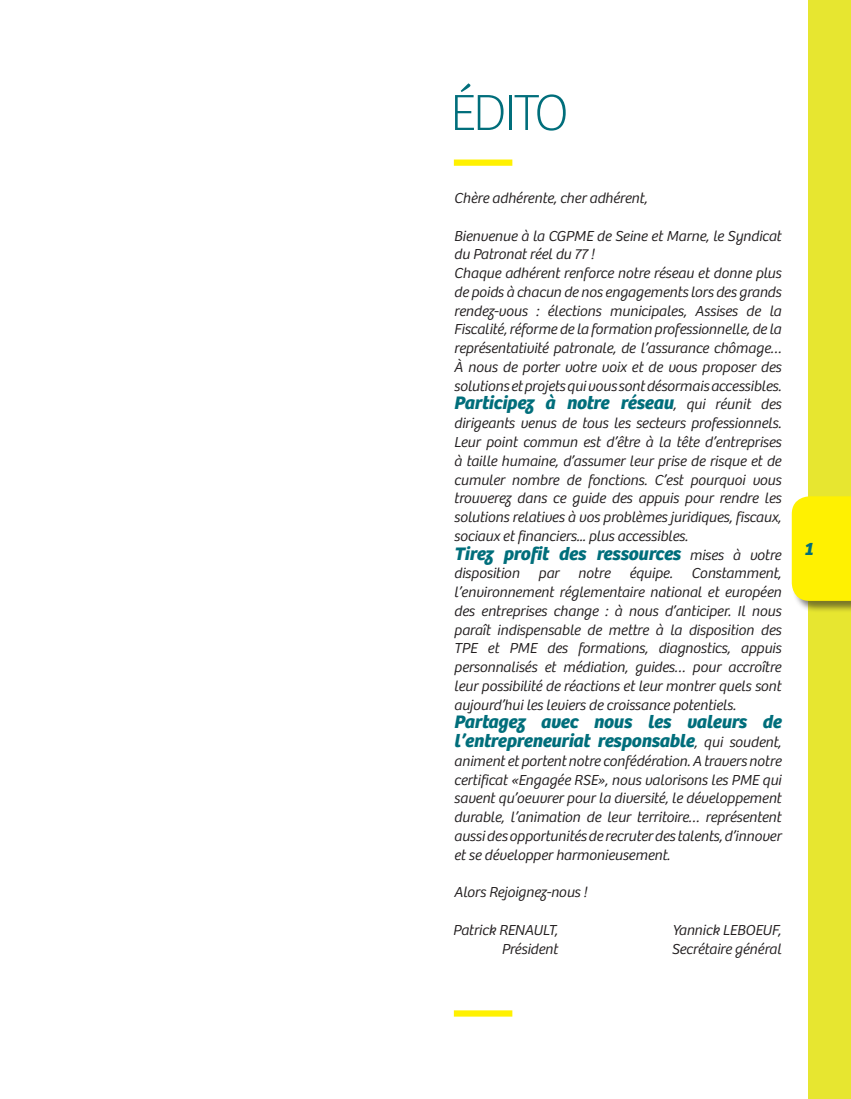
<style>
.page{position:relative;width:851px;height:1099px;background:#fff}
.page>*{position:absolute;margin:0;border:0;box-sizing:border-box;transform-origin:0 0}
.t1{font:100 52.5px "Bree";letter-spacing:-.05em;color:#006e7b}
.t2{font:italic 700 18.75px/18.8px "Bree";letter-spacing:-.01em;color:#006e7b}
.t3{font:italic 300 15px/18.8px "Bree";letter-spacing:-.01em;color:#231f20;text-align:justify}
.s1{font-weight:300;font-size:15px;color:#231f20}
</style>
<div class="page">
<div style="left:808px;top:0;width:42px;height:1098px;background:#e7e630"></div>
<div style="left:791px;top:496px;width:59px;height:117px;background:#231f20;opacity:.55"></div>
<div style="left:791px;top:496px;width:59px;height:105px;background:#fff101"></div>
<div style="left:454px;top:159px;width:58px;height:7px;background:#fff101"></div>
<div style="left:454px;top:1010px;width:58px;height:6px;background:#fff101"></div>
<h1 class="t1" style="left:450px;top:83px;width:120px">ÉDITO</h1>
<p class="t3" style="left:454px;top:189px;width:195px">Chère adhérente, cher adhérent,</p>
<p class="t3" style="left:454px;top:227px;width:329px;text-align:left">Bienvenue à la CGPME de Seine et Marne, le Syndicat du Patronat réel du 77 !<br>Chaque adhérent renforce notre réseau et donne plus de poids à chacun de nos engagements lors des grands rendez-vous : élections municipales, Assises de la Fiscalité, réforme de la formation professionnelle, de la représentativité patronale, de l’assurance chômage… À nous de porter votre voix et de vous proposer des solutions et projets qui vous sont désormais accessibles.</p>
<p class="t2" style="left:454px;top:394px;width:329px">Participez à notre réseau<span class="s1">, qui réunit des</span></p>
<p class="t3" style="left:454px;top:414px;width:329px">dirigeants venus de tous les secteurs professionnels.<br>Leur point commun est d’être à la tête d’entreprises à taille humaine, d’assumer leur prise de risque et de cumuler nombre de fonctions. C’est pourquoi vous trouverez dans ce guide des appuis pour rendre les solutions relatives à vos problèmes juridiques, fiscaux, sociaux et financiers... plus accessibles.</p>
<p class="t2" style="left:454px;top:544px;width:329px">Tirez profit des ressources <span class="s1">mises à votre</span></p>
<p class="t3" style="left:454px;top:564px;width:67px">disposition</p>
<p class="t3" style="left:538px;top:564px;width:22px">par</p>
<p class="t3" style="left:578px;top:564px;width:34px">notre</p>
<p class="t3" style="left:629px;top:564px;width:45px">équipe.</p>
<p class="t3" style="left:454px;top:564px;width:329px;text-indent:237px">Constamment, l’environnement réglementaire national et européen des entreprises change : à nous d’anticiper. Il nous paraît indispensable de mettre à la disposition des TPE et PME des formations, diagnostics, appuis personnalisés et médiation, guides… pour accroître leur possibilité de réactions et leur montrer quels sont aujourd’hui les leviers de croissance potentiels.</p>
<p class="t2" style="left:454px;top:713px;width:329px">Partagez avec nous les valeurs de l’entrepreneuriat responsable<span class="s1">, qui soudent,</span></p>
<p class="t3" style="left:454px;top:752px;width:329px">animent et portent notre confédération. A travers notre certificat «Engagée RSE», nous valorisons les PME qui savent qu’oeuvrer pour la diversité, le développement durable, l’animation de leur territoire… représentent aussi des opportunités de recruter des talents, d’innover et se développer harmonieusement.</p>
<p class="t3" style="left:454px;top:883px;width:135px">Alors Rejoignez-nous !</p>
<p class="t3" style="left:671px;top:920px;width:111px">Yannick LEBOEUF,<br>Secrétaire général</p>
<p class="t3" style="left:453px;top:921px;width:106px;text-align:right">Patrick RENAULT,<br>Président</p>
<p class="t2" style="left:803px;top:540px;width:11px">1</p>
</div>
